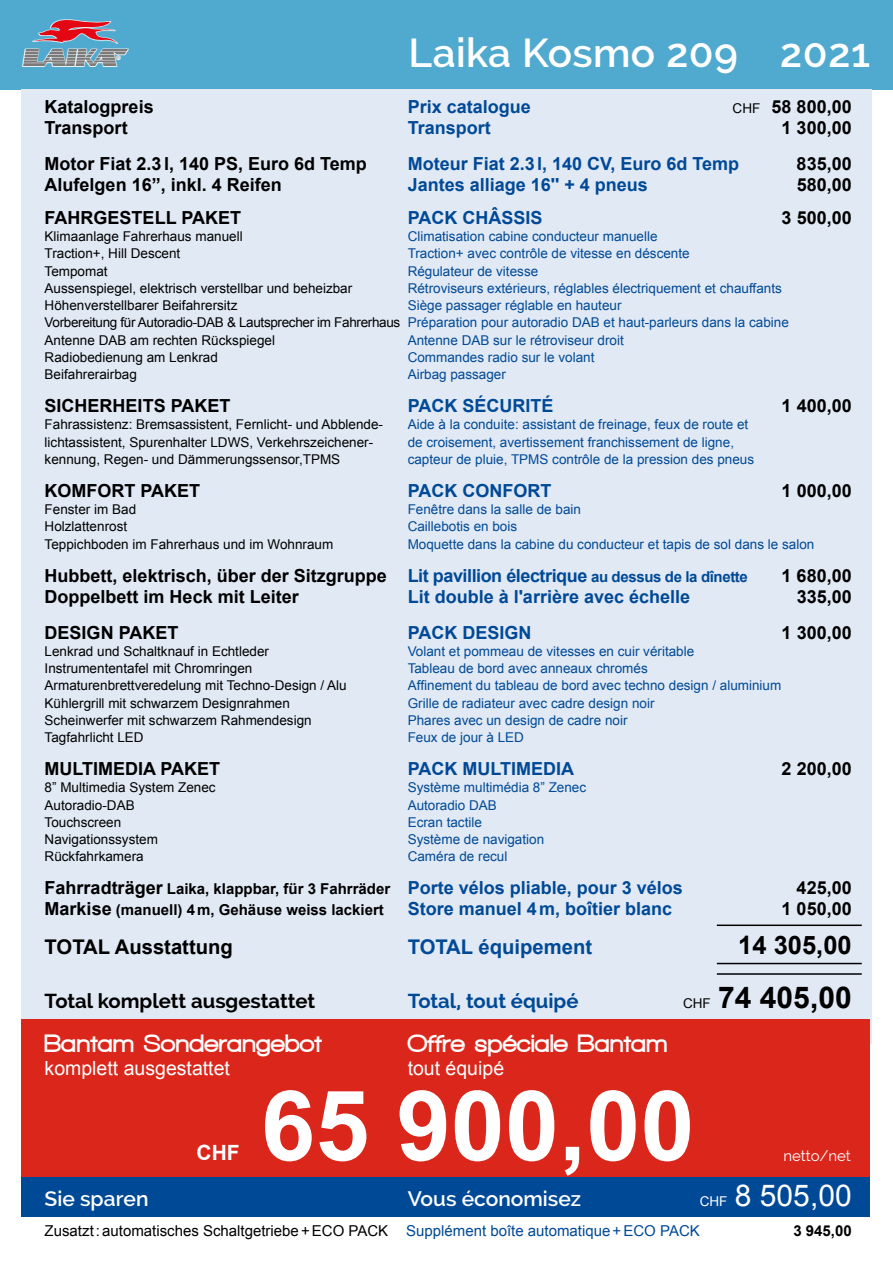
<style>
.page{position:relative;width:893px;height:1263px;background:#fff}
.page>*{position:absolute;margin:0;border:0;box-sizing:border-box;transform-origin:0 0}
.t1{font:700 97.5px "Arial";color:#fff}
.t2{font:600 40.5px "Raleway";letter-spacing:.01em;color:#fff}
.t3{font:700 30px "Arial";color:#000}
.t4{font:30px "Arial";color:#fff}
.t5{font:900 25.5px "Walkway";letter-spacing:.025em;color:#fff}
.t6{font:700 25.5px "Arial";color:#000}
.t7{font:600 21px "Raleway";color:#fff}
.t8{font:700 21px "Arial";color:#fff}
.t9{font:700 20.25px "Raleway";color:#000}
.t10{font:700 20.25px "Arial";color:#000}
.t11{font:700 20.25px "Raleway";color:#004996}
.t12{font:700 20.25px "Arial";color:#004996}
.t13{font:19.5px "Arial";color:#fff}
.t14{font:700 18px "Arial";color:#000}
.t15{font:700 18px "Arial";color:#004996}
.t16{font:700 15px "Arial";color:#000}
.t17{font:15px "Arial";color:#000}
.t18{font:15px "Raleway";letter-spacing:-.005em;color:#fff}
.t19{font:13.5px/17.2px "Arial";color:#004996}
.t20{font:13.5px "Arial";color:#000}
.t21{font:13.5px "Arial";color:#fff}
.s1{font-weight:400;font-size:13.5px}
.s2{color:#000}
.s3{color:#004996}
.s4{font-size:15px;color:#004996}
.s5{font-size:18px}
.s6{font-size:18px;color:#004996}
</style>
<div class="page">
<div style="left:0;top:0;width:893px;height:89px;background:#50a9ce"></div>
<div style="left:21px;top:89px;width:851px;height:954px;background:#e1e9f4"></div>
<div style="left:22px;top:19px;width:107px;height:48px;background:linear-gradient(to right,#50a9ce,#52aace)"></div>
<svg style="left:23px;top:49px;width:105px;height:17px"></svg>
<svg style="left:33px;top:20px;width:84px;height:23px"></svg>
<div style="left:21px;top:1173px;width:849px;height:44px;background:#004996"></div>
<hr style="left:717px;top:963px;width:145px;height:1px;background:#000">
<hr style="left:717px;top:973px;width:145px;height:2px;background:#000">
<hr style="left:717px;top:924px;width:145px;height:2px;background:#000">
<div style="left:21px;top:1019px;width:849px;height:158px;background:#db261b"></div>
<h2 class="t2" style="left:408px;top:29px;width:463px">Laika Kosmo 209 2021</h2>
<h3 class="t14" style="left:45px;top:95px;width:111px">Katalogpreis</h3>
<h3 class="t15" style="left:408px;top:95px;width:125px">Prix catalogue</h3>
<h3 class="t14" style="left:733px;top:95px;width:121px"><span class="s1">CHF</span> 58 800,00</h3>
<h3 class="t14" style="left:45px;top:116px;width:85px">Transport</h3>
<h3 class="t15" style="left:408px;top:116px;width:85px">Transport</h3>
<h3 class="t14" style="left:782px;top:116px;width:72px">1 300,00</h3>
<h3 class="t14" style="left:45px;top:152px;width:324px">Motor Fiat 2.3l, 140 PS, Euro 6d Temp</h3>
<h3 class="t15" style="left:408px;top:152px;width:333px">Moteur Fiat 2.3l, 140 CV, Euro 6d Temp</h3>
<h3 class="t14" style="left:797px;top:152px;width:57px">835,00</h3>
<h3 class="t14" style="left:45px;top:173px;width:239px">Alufelgen 16”, inkl. 4 Reifen</h3>
<h3 class="t15" style="left:408px;top:173px;width:242px">Jantes alliage 16'' + 4 pneus</h3>
<h3 class="t14" style="left:797px;top:173px;width:57px">580,00</h3>
<h3 class="t14" style="left:45px;top:206px;width:198px">FAHRGESTELL PAKET</h3>
<h3 class="t15" style="left:408px;top:206px;width:136px">PACK CHÂSSIS</h3>
<h3 class="t14" style="left:782px;top:206px;width:72px">3 500,00</h3>
<p class="t20" style="left:45px;top:227px;width:200px">Klimaanlage Fahrerhaus manuell</p>
<p class="t19" style="left:408px;top:228px;width:251px">Climatisation cabine conducteur manuelle</p>
<p class="t20" style="left:45px;top:245px;width:137px">Traction+, Hill Descent</p>
<p class="t19" style="left:408px;top:245px;width:284px">Traction+ avec contrôle de vitesse en déscente</p>
<p class="t20" style="left:45px;top:262px;width:65px">Tempomat</p>
<p class="t19" style="left:408px;top:262px;width:132px">Régulateur de vitesse</p>
<p class="t20" style="left:45px;top:279px;width:309px">Aussenspiegel, elektrisch verstellbar und beheizbar</p>
<p class="t19" style="left:408px;top:280px;width:376px">Rétroviseurs extérieurs, réglables électriquement et chauffants</p>
<p class="t20" style="left:45px;top:296px;width:194px">Höhenverstellbarer Beifahrersitz</p>
<p class="t19" style="left:45px;top:297px;width:746px;text-indent:363px">Siège passager réglable en hauteur<br><span class="s2">Vorbereitung für Autoradio-DAB &amp; Lautsprecher im Fahrerhaus</span> Préparation pour autoradio DAB et haut-parleurs dans la cabine<br><span class="s2">Antenne DAB am rechten Rückspiegel</span></p>
<p class="t19" style="left:408px;top:331px;width:218px">Antenne DAB sur le rétroviseur droit</p>
<p class="t20" style="left:45px;top:348px;width:175px">Radiobedienung am Lenkrad</p>
<p class="t19" style="left:408px;top:349px;width:188px">Commandes radio sur le volant</p>
<p class="t20" style="left:45px;top:366px;width:94px">Beifahrerairbag</p>
<p class="t19" style="left:408px;top:366px;width:100px">Airbag passager</p>
<h3 class="t14" style="left:45px;top:394px;width:187px">SICHERHEITS PAKET</h3>
<h3 class="t15" style="left:408px;top:394px;width:147px">PACK SÉCURITÉ</h3>
<h3 class="t14" style="left:782px;top:394px;width:72px">1 400,00</h3>
<p class="t20" style="left:45px;top:416px;width:340px">Fahrassistenz: Bremsassistent, Fernlicht- und Abblende-</p>
<p class="t19" style="left:408px;top:416px;width:342px">Aide à la conduite: assistant de freinage, feux de route et</p>
<p class="t20" style="left:45px;top:433px;width:330px">lichtassistent, Spurenhalter LDWS, Verkehrszeichener-</p>
<p class="t19" style="left:408px;top:433px;width:328px">de croisement, avertissement franchissement de ligne,</p>
<p class="t20" style="left:45px;top:450px;width:297px">kennung, Regen- und Dämmerungssensor,TPMS</p>
<p class="t19" style="left:408px;top:451px;width:348px">capteur de pluie, TPMS contrôle de la pression des pneus</p>
<h3 class="t14" style="left:45px;top:479px;width:157px">KOMFORT PAKET</h3>
<h3 class="t15" style="left:408px;top:479px;width:145px">PACK CONFORT</h3>
<h3 class="t14" style="left:782px;top:479px;width:72px">1 000,00</h3>
<p class="t20" style="left:45px;top:500px;width:93px">Fenster im Bad</p>
<p class="t19" style="left:408px;top:501px;width:175px">Fenêtre dans la salle de bain</p>
<p class="t20" style="left:45px;top:518px;width:84px">Holzlattenrost</p>
<p class="t19" style="left:408px;top:518px;width:111px">Caillebotis en bois</p>
<p class="t20" style="left:45px;top:535px;width:290px">Teppichboden im Fahrerhaus und im Wohnraum</p>
<p class="t19" style="left:408px;top:535px;width:408px">Moquette dans la cabine du conducteur et tapis de sol dans le salon</p>
<h3 class="t14" style="left:45px;top:563px;width:705px">Hubbett, elektrisch, über der Sitzgruppe <span class="s3">Lit pavillion électrique</span> <span class="s4">au dessus de la dînette</span></h3>
<h3 class="t14" style="left:782px;top:563px;width:72px">1 680,00</h3>
<h3 class="t14" style="left:45px;top:584px;width:256px">Doppelbett im Heck mit Leiter</h3>
<h3 class="t15" style="left:408px;top:584px;width:284px">Lit double à l'arrière avec échelle</h3>
<h3 class="t14" style="left:797px;top:584px;width:57px">335,00</h3>
<h3 class="t14" style="left:45px;top:620px;width:135px">DESIGN PAKET</h3>
<h3 class="t15" style="left:408px;top:620px;width:125px">PACK DESIGN</h3>
<h3 class="t14" style="left:782px;top:620px;width:72px">1 300,00</h3>
<p class="t20" style="left:45px;top:642px;width:226px">Lenkrad und Schaltknauf in Echtleder</p>
<p class="t19" style="left:408px;top:643px;width:288px">Volant et pommeau de vitesses en cuir véritable</p>
<p class="t20" style="left:45px;top:659px;width:209px">Instrumententafel mit Chromringen</p>
<p class="t19" style="left:408px;top:660px;width:242px">Tableau de bord avec anneaux chromés</p>
<p class="t20" style="left:45px;top:677px;width:304px">Armaturenbrettveredelung mit Techno-Design / Alu</p>
<p class="t19" style="left:408px;top:677px;width:375px">Affinement du tableau de bord avec techno design / aluminium</p>
<p class="t20" style="left:45px;top:694px;width:247px">Kühlergrill mit schwarzem Designrahmen</p>
<p class="t19" style="left:408px;top:694px;width:248px">Grille de radiateur avec cadre design noir</p>
<p class="t20" style="left:45px;top:711px;width:269px">Scheinwerfer mit schwarzem Rahmendesign</p>
<p class="t19" style="left:408px;top:712px;width:221px">Phares avec un design de cadre noir</p>
<p class="t20" style="left:45px;top:728px;width:101px">Tagfahrlicht LED</p>
<p class="t19" style="left:408px;top:729px;width:118px">Feux de jour à LED</p>
<h3 class="t14" style="left:45px;top:757px;width:177px">MULTIMEDIA PAKET</h3>
<h3 class="t15" style="left:408px;top:757px;width:168px">PACK MULTIMEDIA</h3>
<h3 class="t14" style="left:782px;top:757px;width:72px">2 200,00</h3>
<p class="t20" style="left:45px;top:779px;width:173px">8” Multimedia System Zenec</p>
<p class="t19" style="left:408px;top:779px;width:180px">Système multimédia 8” Zenec</p>
<p class="t20" style="left:45px;top:796px;width:92px">Autoradio-DAB</p>
<p class="t19" style="left:408px;top:796px;width:91px">Autoradio DAB</p>
<p class="t20" style="left:45px;top:813px;width:78px">Touchscreen</p>
<p class="t19" style="left:408px;top:814px;width:76px">Ecran tactile</p>
<p class="t20" style="left:45px;top:830px;width:115px">Navigationssystem</p>
<p class="t19" style="left:408px;top:831px;width:138px">Système de navigation</p>
<p class="t20" style="left:45px;top:848px;width:101px">Rückfahrkamera</p>
<p class="t19" style="left:408px;top:848px;width:101px">Caméra de recul</p>
<p class="t16" style="left:45px;top:879px;width:640px"><span class="s5">Fahrradträger</span> Laika, klappbar, für 3 Fahrräder <span class="s6">Porte vélos pliable, pour 3 vélos</span></p>
<h3 class="t14" style="left:797px;top:876px;width:57px">425,00</h3>
<p class="t16" style="left:45px;top:900px;width:341px"><span class="s5">Markise</span> (manuell) 4m, Gehäuse weiss lackiert</p>
<h3 class="t15" style="left:408px;top:897px;width:266px">Store manuel 4m, boîtier blanc</h3>
<h3 class="t14" style="left:782px;top:897px;width:72px">1 050,00</h3>
<h3 class="t10" style="left:45px;top:934px;width:190px">TOTAL Ausstattung</h3>
<h3 class="t12" style="left:408px;top:934px;width:186px">TOTAL équipement</h3>
<h3 class="t6" style="left:738px;top:929px;width:115px">14 305,00</h3>
<h3 class="t9" style="left:45px;top:990px;width:272px">Total komplett ausgestattet</h3>
<h3 class="t11" style="left:408px;top:990px;width:172px">Total, tout équipé</h3>
<p class="t20" style="left:683px;top:995px;width:29px">CHF</p>
<h3 class="t3" style="left:718px;top:978px;width:135px">74 405,00</h3>
<h3 class="t5" style="left:45px;top:1030px;width:278px">Bantam Sonderangebot</h3>
<h3 class="t5" style="left:408px;top:1030px;width:261px">Offre spéciale Bantam</h3>
<h3 class="t13" style="left:45px;top:1056px;width:187px">komplett ausgestattet</h3>
<h3 class="t13" style="left:408px;top:1056px;width:98px">tout équipé</h3>
<h3 class="t8" style="left:197px;top:1139px;width:45px">CHF</h3>
<h1 class="t1" style="left:261px;top:1062px;width:435px">65 900,00</h1>
<p class="t18" style="left:783px;top:1147px;width:69px">netto/net</p>
<h3 class="t7" style="left:45px;top:1186px;width:105px">Sie sparen</h3>
<h3 class="t7" style="left:408px;top:1186px;width:175px">Vous économisez</h3>
<p class="t21" style="left:700px;top:1192px;width:29px">CHF</p>
<h3 class="t4" style="left:735px;top:1176px;width:118px">8 505,00</h3>
<p class="t17" style="left:45px;top:1220px;width:657px">Zusatzt:automatisches Schaltgetriebe+ECO PACK <span class="s3">Supplément boîte automatique+ECO PACK</span></p>
<p class="t16" style="left:793px;top:1220px;width:60px">3 945,00</p>
</div>
